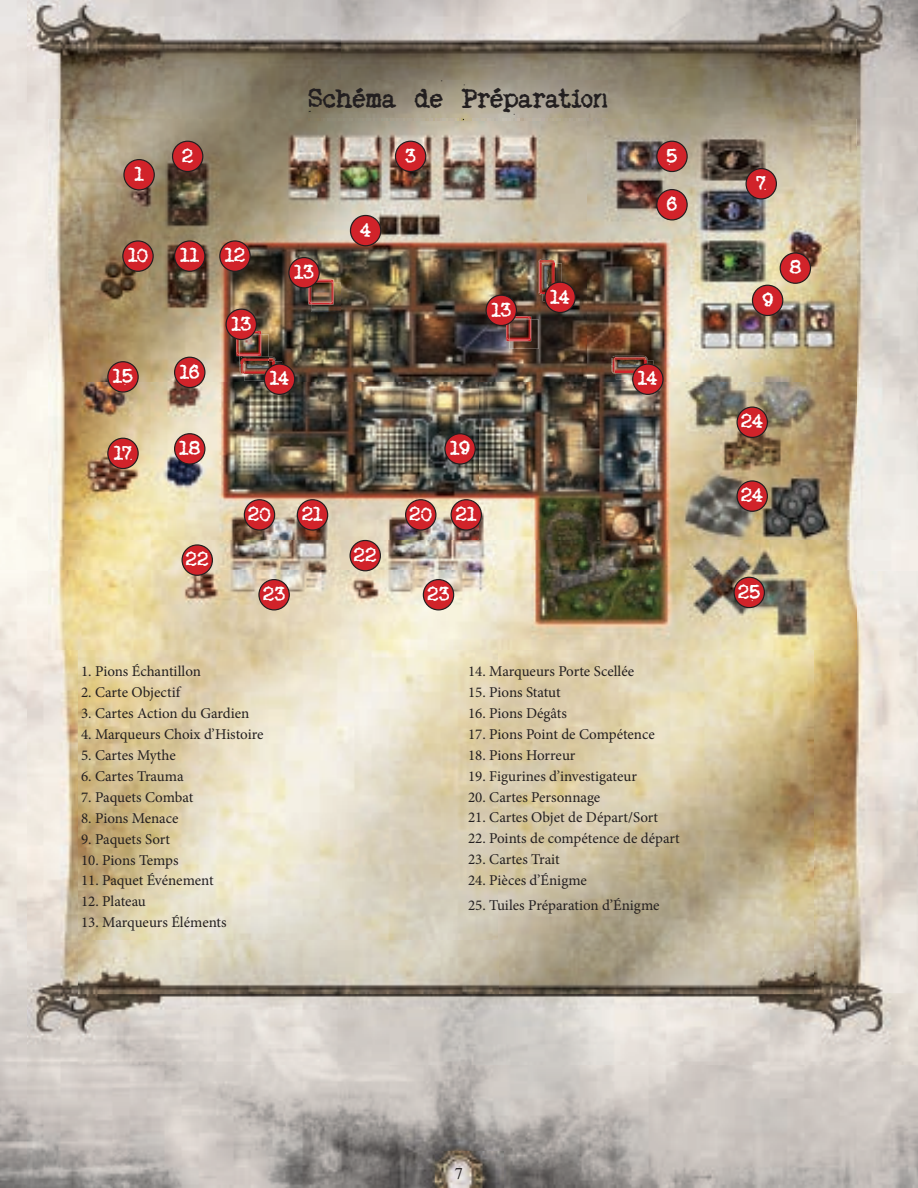
<style>
.page{position:relative;width:918px;height:1188px;background:#fff}
.page>*{position:absolute;margin:0;border:0;box-sizing:border-box;transform-origin:0 0}
.t1{font:36px "My Old Remington";letter-spacing:-.01em;color:#231f20}
.t2{font:27px/48.3px "My Old Remington";letter-spacing:-.01em;color:#fff}
.t3{font:16.5px "Times LT Std";color:#231f20}
.t4{font:15px "Minion Pro";color:#231f20}
</style>
<div class="page">
<img style="left:0;top:993px;width:918px;height:195px">
<img style="left:436px;top:1152px;width:68px;height:36px">
<img style="left:0;top:571px;width:79px;height:422px">
<img style="left:814px;top:571px;width:104px;height:422px">
<img style="left:79px;top:650px;width:735px;height:343px">
<img style="left:27px;top:0;width:314px;height:147px">
<img style="left:341px;top:0;width:577px;height:98px">
<img style="left:607px;top:98px;width:311px;height:49px">
<img style="left:857px;top:147px;width:61px;height:393px">
<img style="left:309px;top:80px;width:298px;height:39px">
<img style="left:48px;top:119px;width:809px;height:531px">
<svg style="left:172px;top:141px;width:31px;height:31px"></svg>
<svg style="left:395px;top:141px;width:31px;height:31px"></svg>
<svg style="left:656px;top:141px;width:32px;height:31px"></svg>
<svg style="left:656px;top:189px;width:32px;height:31px"></svg>
<svg style="left:350px;top:215px;width:31px;height:31px"></svg>
<svg style="left:122px;top:240px;width:32px;height:32px"></svg>
<svg style="left:107px;top:361px;width:32px;height:32px"></svg>
<svg style="left:107px;top:438px;width:32px;height:31px"></svg>
<svg style="left:174px;top:240px;width:32px;height:32px"></svg>
<svg style="left:174px;top:357px;width:32px;height:31px"></svg>
<svg style="left:174px;top:433px;width:32px;height:32px"></svg>
<svg style="left:444px;top:433px;width:32px;height:32px"></svg>
<svg style="left:244px;top:499px;width:31px;height:32px"></svg>
<svg style="left:405px;top:499px;width:31px;height:32px"></svg>
<svg style="left:297px;top:499px;width:31px;height:32px"></svg>
<svg style="left:451px;top:499px;width:31px;height:32px"></svg>
<svg style="left:736px;top:480px;width:32px;height:32px"></svg>
<svg style="left:736px;top:406px;width:32px;height:32px"></svg>
<svg style="left:734px;top:577px;width:31px;height:31px"></svg>
<svg style="left:182px;top:544px;width:31px;height:32px"></svg>
<svg style="left:350px;top:540px;width:31px;height:31px"></svg>
<svg style="left:258px;top:579px;width:32px;height:31px"></svg>
<svg style="left:423px;top:579px;width:31px;height:31px"></svg>
<svg style="left:219px;top:240px;width:32px;height:32px"></svg>
<svg style="left:752px;top:252px;width:59px;height:64px;background:#b67261"></svg>
<svg style="left:746px;top:168px;width:31px;height:32px"></svg>
<svg style="left:123px;top:159px;width:32px;height:31px"></svg>
<img style="left:261px;top:334px;width:8px;height:21px">
<img style="left:236px;top:331px;width:25px;height:25px">
<img style="left:260px;top:335px;width:1px;height:20px">
<img style="left:237px;top:340px;width:3px;height:15px">
<img style="left:240px;top:340px;width:20px;height:15px">
<img style="left:312px;top:283px;width:29px;height:29px">
<img style="left:308px;top:280px;width:26px;height:25px">
<img style="left:312px;top:283px;width:22px;height:22px">
<svg style="left:310px;top:303px;width:22px;height:1px"></svg>
<img style="left:309px;top:281px;width:24px;height:22px">
<img style="left:312px;top:283px;width:21px;height:20px">
<img style="left:510px;top:320px;width:29px;height:29px">
<img style="left:506px;top:316px;width:25px;height:25px">
<img style="left:529px;top:320px;width:2px;height:21px">
<svg style="left:508px;top:340px;width:21px;height:1px"></svg>
<img style="left:507px;top:326px;width:3px;height:14px">
<img style="left:510px;top:326px;width:20px;height:14px">
<img style="left:556px;top:263px;width:6px;height:19px">
<img style="left:539px;top:259px;width:17px;height:3px">
<img style="left:554px;top:262px;width:2px;height:20px">
<img style="left:538px;top:260px;width:1px;height:34px">
<img style="left:539px;top:260px;width:15px;height:22px">
<img style="left:554px;top:263px;width:1px;height:19px">
<img style="left:540px;top:262px;width:14px;height:20px">
<img style="left:543px;top:263px;width:11px;height:19px">
<img style="left:616px;top:374px;width:16px;height:6px">
<img style="left:611px;top:356px;width:35px;height:16px">
<img style="left:616px;top:373px;width:16px;height:1px">
<img style="left:612px;top:357px;width:3px;height:16px">
<img style="left:613px;top:358px;width:19px;height:15px">
<img style="left:615px;top:357px;width:17px;height:4px">
<svg style="left:288px;top:257px;width:43px;height:31px"></svg>
<svg style="left:539px;top:282px;width:37px;height:31px"></svg>
<svg style="left:238px;top:355px;width:57px;height:40px;background:#803c36"></svg>
<svg style="left:632px;top:357px;width:32px;height:38px"></svg>
<svg style="left:226px;top:309px;width:34px;height:31px"></svg>
<svg style="left:486px;top:295px;width:44px;height:31px"></svg>
<h1 class="t1" style="left:308px;top:80px;width:301px">Schéma de Préparation</h1>
<h2 class="t2" style="left:134px;top:151px;width:11px">1</h2>
<h2 class="t2" style="left:182px;top:133px;width:13px">2</h2>
<h2 class="t2" style="left:405px;top:133px;width:12px">3</h2>
<h2 class="t2" style="left:667px;top:133px;width:12px">5<br>6</h2>
<h2 class="t2" style="left:360px;top:207px;width:13px">4</h2>
<h2 class="t2" style="left:128px;top:233px;width:21px">10</h2>
<h2 class="t2" style="left:180px;top:233px;width:21px">11</h2>
<h2 class="t2" style="left:225px;top:233px;width:22px">12</h2>
<h2 class="t2" style="left:294px;top:249px;width:21px">13</h2>
<h2 class="t2" style="left:231px;top:301px;width:21px">13</h2>
<h2 class="t2" style="left:491px;top:287px;width:21px">13</h2>
<h2 class="t2" style="left:550px;top:274px;width:21px">14</h2>
<h2 class="t2" style="left:113px;top:353px;width:22px">15</h2>
<h2 class="t2" style="left:180px;top:349px;width:21px">16</h2>
<h2 class="t2" style="left:270px;top:356px;width:21px">14</h2>
<h2 class="t2" style="left:638px;top:356px;width:21px">14</h2>
<h2 class="t2" style="left:114px;top:430px;width:20px">17</h2>
<h2 class="t2" style="left:179px;top:425px;width:23px">18</h2>
<h2 class="t2" style="left:450px;top:425px;width:21px">19</h2>
<h2 class="t2" style="left:248px;top:491px;width:76px">20 21</h2>
<h2 class="t2" style="left:410px;top:491px;width:68px">20 21</h2>
<h2 class="t2" style="left:186px;top:537px;width:24px">22</h2>
<h2 class="t2" style="left:354px;top:532px;width:24px">22</h2>
<h2 class="t2" style="left:263px;top:571px;width:23px">23</h2>
<h2 class="t2" style="left:428px;top:571px;width:23px">23</h2>
<p class="t4" style="left:81px;top:661px;width:122px">1. Pions Échantillon</p>
<p class="t4" style="left:81px;top:682px;width:101px">2. Carte Objectif</p>
<p class="t4" style="left:81px;top:703px;width:170px">3. Cartes Action du Gardien</p>
<p class="t4" style="left:81px;top:724px;width:184px">4. Marqueurs Choix d’Histoire</p>
<p class="t4" style="left:81px;top:745px;width:96px">5. Cartes Mythe</p>
<p class="t4" style="left:81px;top:766px;width:104px">6. Cartes Trauma</p>
<p class="t4" style="left:81px;top:787px;width:114px">7. Paquets Combat</p>
<p class="t4" style="left:81px;top:808px;width:99px">8. Pions Menace</p>
<p class="t4" style="left:81px;top:829px;width:91px">9. Paquets Sort</p>
<p class="t4" style="left:81px;top:850px;width:99px">10. Pions Temps</p>
<p class="t4" style="left:81px;top:871px;width:134px">11. Paquet Événement</p>
<p class="t4" style="left:81px;top:892px;width:66px">12. Plateau</p>
<p class="t4" style="left:81px;top:913px;width:147px">13. Marqueurs Éléments</p>
<p class="t4" style="left:468px;top:661px;width:168px">14. Marqueurs Porte Scellée</p>
<p class="t4" style="left:468px;top:682px;width:94px">15. Pions Statut</p>
<p class="t4" style="left:468px;top:703px;width:100px">16. Pions Dégâts</p>
<p class="t4" style="left:468px;top:724px;width:188px">17. Pions Point de Compétence</p>
<p class="t4" style="left:468px;top:745px;width:109px">18. Pions Horreur</p>
<p class="t4" style="left:468px;top:766px;width:170px">19. Figurines d’investigateur</p>
<p class="t4" style="left:468px;top:787px;width:134px">20. Cartes Personnage</p>
<p class="t4" style="left:468px;top:808px;width:192px">21. Cartes Objet de Départ/Sort</p>
<p class="t4" style="left:468px;top:829px;width:213px">22. Points de compétence de départ</p>
<p class="t4" style="left:468px;top:850px;width:93px">23. Cartes Trait</p>
<p class="t4" style="left:468px;top:871px;width:121px">24. Pièces d’Énigme</p>
<p class="t4" style="left:468px;top:895px;width:193px">25. Tuiles Préparation d’Énigme</p>
<h2 class="t2" style="left:756px;top:160px;width:12px">7</h2>
<h2 class="t2" style="left:762px;top:277px;width:13px">9</h2>
<h2 class="t2" style="left:789px;top:245px;width:13px">8</h2>
<h2 class="t2" style="left:741px;top:399px;width:24px">24</h2>
<h2 class="t2" style="left:741px;top:473px;width:24px">24</h2>
<h2 class="t2" style="left:738px;top:569px;width:24px">25</h2>
<p class="t3" style="left:455px;top:1165px;width:10px">7</p>
</div>
